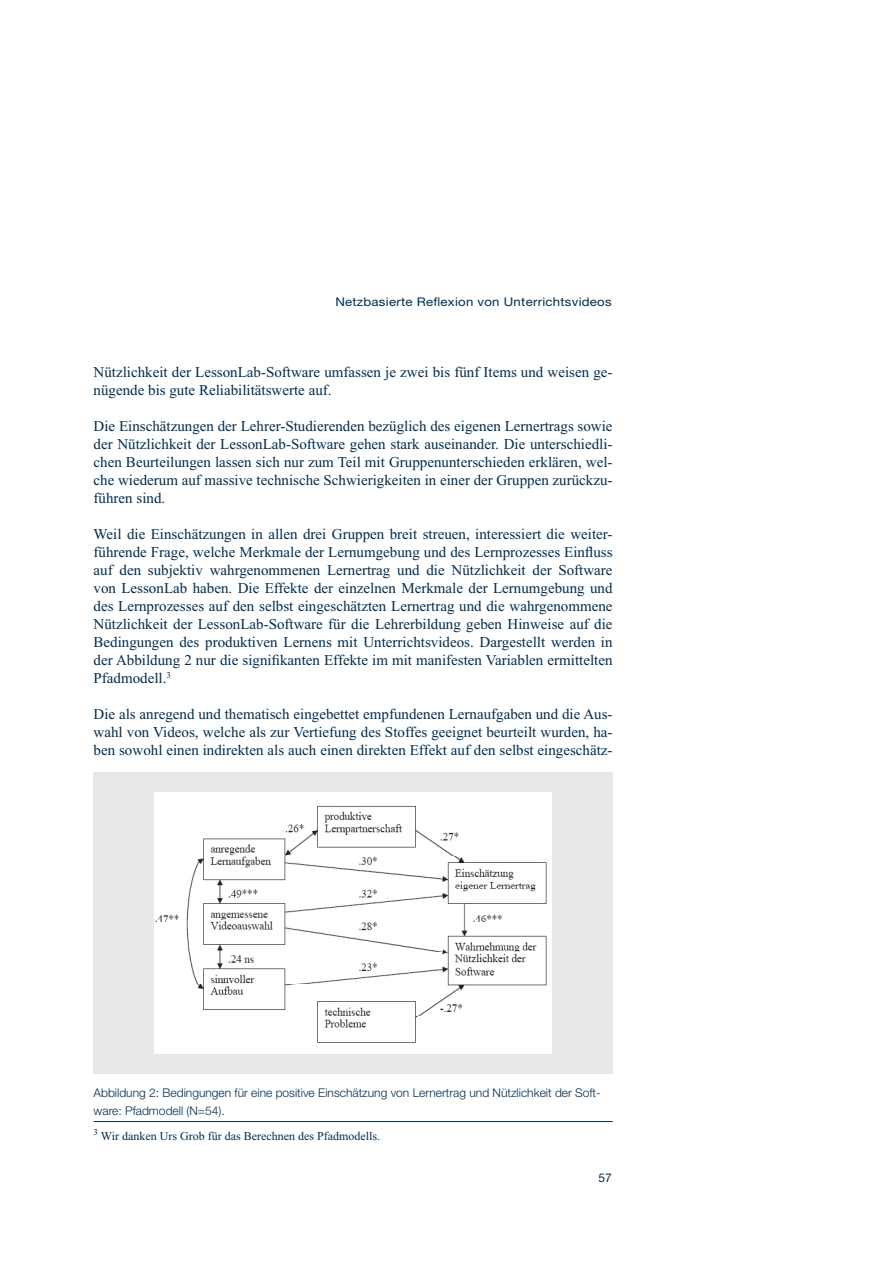
<style>
.page{position:relative;width:893px;height:1263px;background:#fff}
.page>*{position:absolute;margin:0;border:0;box-sizing:border-box;transform-origin:0 0}
.t1{font:15px/18px "Times New Roman E";color:#002d4f;text-align:justify}
.t2{font:300 12px/18px "Helvetica Neue";color:#002d4f}
.t3{font:12px "Times New Roman E";color:#002d4f}
.t4{font:12px "Helvetica Neue";letter-spacing:.02em;color:#002d4f;scale:1.1 1}
.t5{font:12px "Helvetica Neue";letter-spacing:.02em;color:#002d4f}
</style>
<div class="page">
<div style="left:94px;top:772px;width:518px;height:302px;background:#e7e8e9"></div>
<img style="left:154px;top:793px;width:397px;height:260px">
<hr style="left:94px;top:1121px;width:518px;height:1px;background:#002d4f">
<p class="t4" style="left:335px;top:298px;width:253px">Netzbasierte Reflexion von Unterrichtsvideos</p>
<p class="t1" style="left:94px;top:364px;width:520px">Nützlichkeit der LessonLab-Software umfassen je zwei bis fünf Items und weisen ge&shy;nügende bis gute Reliabilitätswerte auf.</p>
<p class="t1" style="left:94px;top:418px;width:520px">Die Einschätzungen der Lehrer-Studierenden bezüglich des eigenen Lernertrags sowie der Nützlichkeit der LessonLab-Software gehen stark auseinander. Die unterschiedli&shy;chen Beurteilungen lassen sich nur zum Teil mit Gruppenunterschieden erklären, wel&shy;che wiederum auf massive technische Schwierigkeiten in einer der Gruppen zurückzu&shy;führen sind.</p>
<p class="t1" style="left:94px;top:526px;width:520px">Weil die Einschätzungen in allen drei Gruppen breit streuen, interessiert die weiter&shy;führende Frage, welche Merkmale der Lernumgebung und des Lernprozesses Einfluss auf den subjektiv wahrgenommenen Lernertrag und die Nützlichkeit der Software von LessonLab haben. Die Effekte der einzelnen Merkmale der Lernumgebung und des Lernprozesses auf den selbst eingeschätzten Lernertrag und die wahrgenommene Nützlichkeit der LessonLab-Software für die Lehrerbildung geben Hinweise auf die Bedingungen des produktiven Lernens mit Unterrichtsvideos. Dargestellt werden in der Abbildung 2 nur die signifikanten Effekte im mit manifesten Variablen ermittelten Pfadmodell.<sup>3</sup></p>
<p class="t1" style="left:94px;top:706px;width:520px">Die als anregend und thematisch eingebettet empfundenen Lernaufgaben und die Aus&shy;wahl von Videos, welche als zur Vertiefung des Stoffes geeignet beurteilt wurden, ha&shy;ben sowohl einen indirekten als auch einen direkten Effekt auf den selbst eingeschätz-</p>
<p class="t2" style="left:94px;top:1084px;width:508px">Abbildung 2: Bedingungen für eine positive Einschätzung von Lernertrag und Nützlichkeit der Soft&shy;ware: Pfadmodell (N=54).</p>
<p class="t3" style="left:94px;top:1131px;width:288px"><sup>3</sup> Wir danken Urs Grob für das Berechnen des Pfadmodells.</p>
<p class="t5" style="left:598px;top:1174px;width:15px">57</p>
</div>
